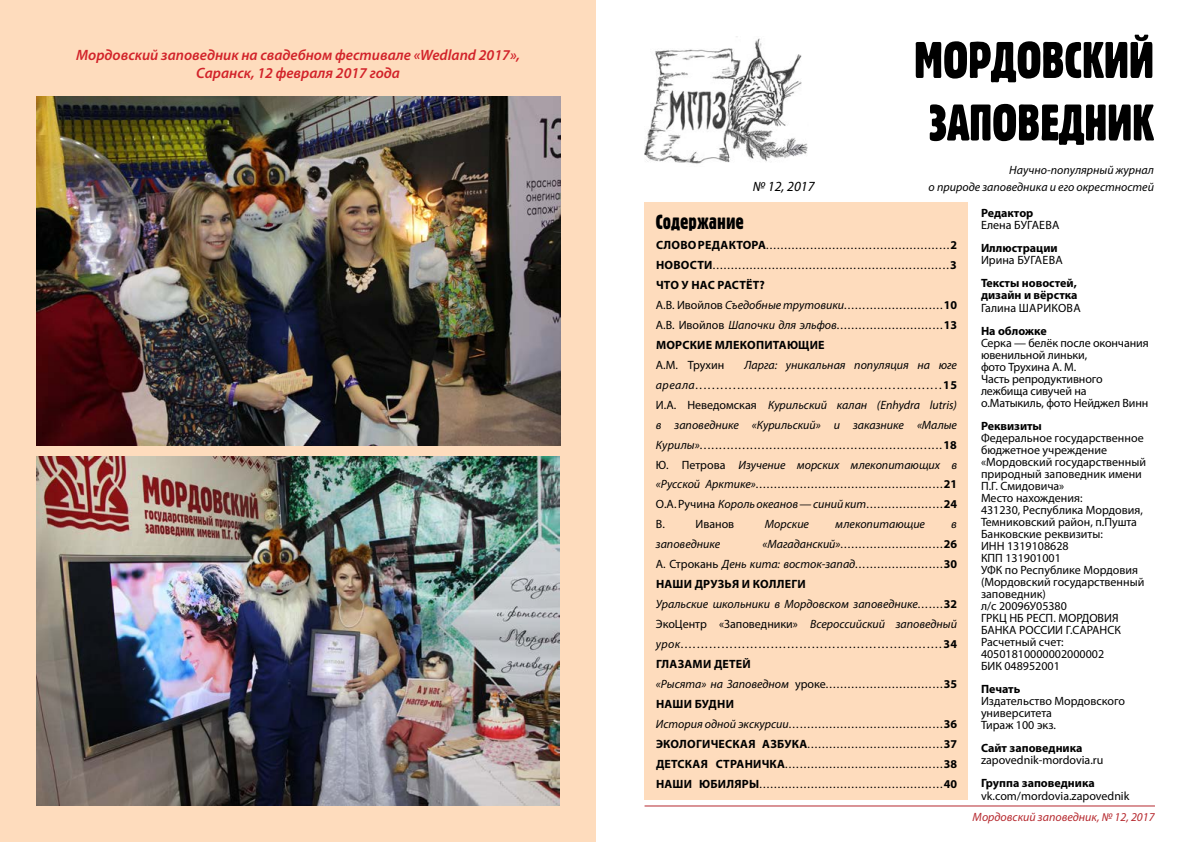
<style>
.page{position:relative;width:1191px;height:842px;background:#fff}
.page>*{position:absolute;margin:0;border:0;box-sizing:border-box;transform-origin:0 0}
.t1{font:50px/62.5px "Bloc Ext Cond C";color:#000;text-align:center}
.t2{font:20px "Bloc Ext Cond C";color:#000}
.t3{font:italic 600 15px/18px "Myriad Pro";color:#d2232a;text-align:center}
.t4{font:italic 14px "Myriad Pro";color:#000}
.t5{font:12px/12px "Myriad Pro";color:#000}
.t6{font:700 12px/12px "Myriad Pro";color:#000}
.t7{font:italic 12px/16.9px "Myriad Pro";color:#000;text-align:right}
.t8{font:italic 12px "Myriad Pro";color:#b6292f}
.s1{font-weight:700}
.s2{font-style:italic}
</style>
<div class="page">
<hr style="left:644px;top:805px;width:511px;height:1px;background:#b6292f">
<img style="left:644px;top:36px;width:164px;height:128px">
<div style="left:644px;top:203px;width:324px;height:597px;background:#fedcbd"></div>
<div style="left:0;top:0;width:596px;height:842px;background:#fedcbd"></div>
<img style="left:37px;top:96px;width:523px;height:349px">
<img style="left:36px;top:456px;width:523px;height:349px">
<p class="t3" style="left:76px;top:46px;width:445px">Мордовский заповедник на свадебном фестивале «Wedland 2017»,<br>Саранск, 12 февраля 2017 года</p>
<h1 class="t1" style="left:914px;top:31px;width:241px">МОРДОВСКИЙ<br>ЗАПОВЕДНИК</h1>
<p class="t7" style="left:928px;top:162px;width:227px">Научно-популярный журнал<br>о природе заповедника и его окрестностей</p>
<p class="t6" style="left:981px;top:207px;width:54px">Редактор</p>
<p class="t5" style="left:981px;top:219px;width:80px">Елена БУГАЕВА</p>
<p class="t6" style="left:981px;top:242px;width:78px">Иллюстрации</p>
<p class="t5" style="left:981px;top:254px;width:83px">Ирина БУГАЕВА</p>
<p class="t6" style="left:981px;top:277px;width:98px">Тексты новостей, дизайн и вёрстка</p>
<p class="t5" style="left:981px;top:301px;width:101px">Галина ШАРИКОВА</p>
<p class="t6" style="left:981px;top:324px;width:67px">На обложке</p>
<p class="t5" style="left:981px;top:336px;width:169px">Серка — белёк после окончания ювенильной линьки,<br>фото Трухина А. М.<br>Часть репродуктивного лежбища сивучей на о.Матыкиль, фото Нейджел Винн</p>
<p class="t6" style="left:981px;top:419px;width:62px">Реквизиты</p>
<p class="t5" style="left:981px;top:431px;width:166px">Федеральное государственное бюджетное учреждение «Мордовский государственный природный заповедник имени<br>П.Г. Смидовича»<br>Место нахождения:<br>431230, Республика Мордовия,<br>Темниковский район, п.Пушта<br>Банковские реквизиты:<br>ИНН 1319108628<br>КПП 131901001<br>УФК по Республике Мордовия (Мордовский государственный заповедник)<br>л/с 20096У05380<br>ГРКЦ НБ РЕСП. МОРДОВИЯ<br>БАНКА РОССИИ Г.САРАНСК<br>Расчетный счет:<br>40501810000002000002<br>БИК 048952001</p>
<p class="t6" style="left:981px;top:682px;width:41px">Печать</p>
<p class="t5" style="left:981px;top:695px;width:146px">Издательство Мордовского университета<br>Тираж 100 экз.</p>
<p class="t6" style="left:981px;top:742px;width:103px">Cайт заповедника</p>
<p class="t5" style="left:981px;top:754px;width:124px">zapovednik-mordovia.ru</p>
<p class="t6" style="left:981px;top:777px;width:115px">Группа заповедника</p>
<p class="t5" style="left:981px;top:790px;width:150px">vk.com/mordovia.zapovednik</p>
<p class="t4" style="left:753px;top:178px;width:63px">№ 12, 2017</p>
<h2 class="t2" style="left:656px;top:211px;width:89px">Содержание</h2>
<p class="t5" style="left:656px;top:234px;width:303px;line-height:20px"><span class="s1">СЛОВО РЕДАКТОРА</span>..................................................<span class="s1">2<br>НОВОСТИ</span>................................................................<span class="s1">3<br>ЧТО У НАС РАСТЁТ?<br></span>А.В. Ивойлов <span class="s2">Съедобные трутовики</span>...........................<span class="s1">10<br></span>А.В. Ивойлов <span class="s2">Шапочки для эльфов</span>.............................<span class="s1">13<br>МОРСКИЕ МЛЕКОПИТАЮЩИЕ</span></p>
<p class="t5" style="left:656px;top:358px;width:70px">А.М. Трухин</p>
<p class="t5" style="left:656px;top:354px;width:303px;line-height:20px;text-align:justify;text-indent:88px"><span class="s2">Ларга: уникальная популяция на юге ареала</span>...........................................................<span class="s1">15<br></span>И.А. Неведомская <span class="s2">Курильский калан (Enhydra lutris) в заповеднике «Курильский» и заказнике «Малые Курилы»</span>...............................................................<span class="s1">18<br></span>Ю. Петрова <span class="s2">Изучение морских млекопитающих в «Русской Арктике»</span>...................................................<span class="s1">21<br></span>О.А. Ручина <span class="s2">Король океанов — синий кит</span>.....................<span class="s1">24<br></span>В.</p>
<p class="t5" style="left:695px;top:518px;width:40px">Иванов</p>
<p class="t7" style="left:765px;top:516px;width:46px">Морские</p>
<p class="t7" style="left:835px;top:516px;width:91px">млекопитающие</p>
<p class="t7" style="left:951px;top:516px;width:7px">в</p>
<p class="t7" style="left:656px;top:536px;width:66px">заповеднике</p>
<p class="t5" style="left:656px;top:534px;width:303px;line-height:20px;text-indent:107px"><span class="s2">«Магаданский»</span>............................<span class="s1">26<br></span>А. Строкань <span class="s2">День кита: восток-запад</span>........................<span class="s1">30<br>НАШИ ДРУЗЬЯ И КОЛЛЕГИ<br></span><span class="s2">Уральские школьники в Мордовском заповеднике</span>.......<span class="s1">32<br></span>ЭкоЦентр «Заповедники» <span class="s2">Всероссийский заповедный урок</span>................................................................<span class="s1">34<br>ГЛАЗАМИ ДЕТЕЙ<br></span><span class="s2">«Рысята» на Заповедном</span> уроке................................<span class="s1">35<br>НАШИ БУДНИ<br></span><span class="s2">История одной экскурсии</span>..........................................<span class="s1">36<br>ЭКОЛОГИЧЕСКАЯ АЗБУКА</span>.....................................<span class="s1">37<br>ДЕТСКАЯ СТРАНИЧКА</span>...........................................<span class="s1">38<br>НАШИ ЮБИЛЯРЫ</span>..................................................<span class="s1">40</span></p>
<p class="t8" style="left:972px;top:809px;width:183px">Мордовский заповедник, № 12, 2017</p>
</div>
